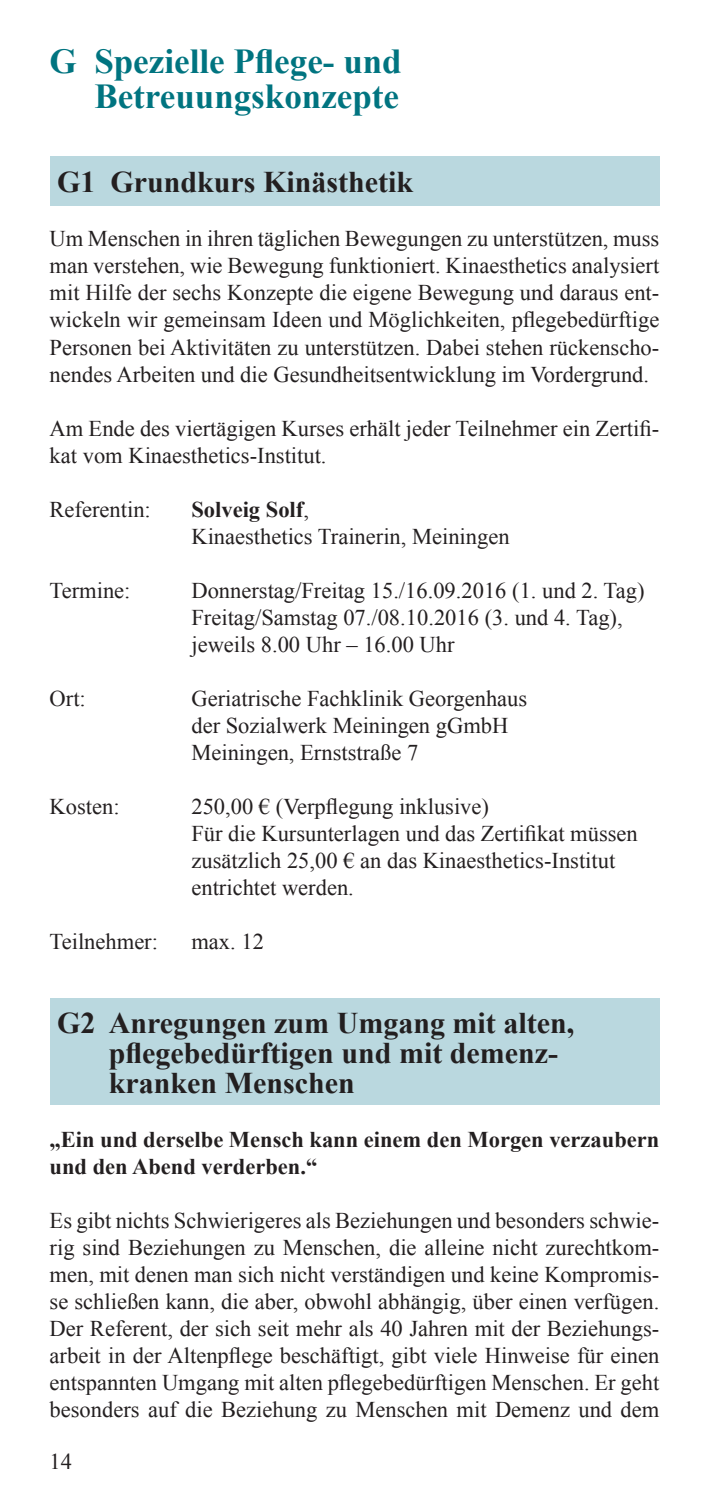
<style>
.page{position:relative;width:709px;height:1489px;background:#fff}
.page>*{position:absolute;margin:0;border:0;box-sizing:border-box;transform-origin:0 0}
.t1{font:700 35px/35px "Times New Roman";color:#007480;text-align:right}
.t2{font:700 30px/30px "Times New Roman";color:#231f20}
.t3{font:22.5px/27px "Times New Roman";color:#231f20}
.t4{font:700 22.5px/26.8px "Times New Roman";color:#231f20}
.s1{font-weight:700}
</style>
<div class="page">
<div style="left:50px;top:156px;width:609px;height:50px;background:#bad8df"></div>
<div style="left:50px;top:998px;width:609px;height:106px;background:#bad8df"></div>
<h1 class="t1" style="left:50px;top:43px;width:353px">G Spezielle Pflege- und<br>Betreuungskonzepte</h1>
<h2 class="t2" style="left:57px;top:167px;width:357px">G1 Grundkurs Kinästhetik</h2>
<p class="t3" style="left:50px;top:225px;width:611px;text-align:justify">Um Menschen in ihren täglichen Bewegungen zu unterstützen, muss man verstehen, wie Bewegung funktioniert. Kinaesthetics analysiert mit Hilfe der sechs Konzepte die eigene Bewegung und daraus ent&shy;wickeln wir gemeinsam Ideen und Möglichkeiten, pflegebedürftige Personen bei Aktivitäten zu unterstützen. Dabei stehen rückenscho&shy;nendes Arbeiten und die Gesundheitsentwicklung im Vordergrund.</p>
<p class="t3" style="left:50px;top:414px;width:611px">Am Ende des viertägigen Kurses erhält jeder Teilnehmer ein Zertifi&shy;kat vom Kinaesthetics-Institut.</p>
<p class="t3" style="left:50px;top:495px;width:103px">Referentin:</p>
<p class="t3" style="left:191px;top:495px;width:320px"><span class="s1">Solveig Solf</span>,<br>Kinaesthetics Trainerin, Meiningen</p>
<p class="t3" style="left:50px;top:576px;width:82px">Termine:</p>
<p class="t3" style="left:191px;top:576px;width:454px">Donnerstag/Freitag 15./16.09.2016 (1. und 2. Tag)<br>Freitag/Samstag 07./08.10.2016 (3. und 4. Tag), jeweils 8.00 Uhr – 16.00 Uhr</p>
<p class="t3" style="left:50px;top:684px;width:38px">Ort:</p>
<p class="t3" style="left:191px;top:684px;width:337px">Geriatrische Fachklinik Georgenhaus der Sozialwerk Meiningen gGmbH<br>Meiningen, Ernststraße 7</p>
<p class="t3" style="left:50px;top:792px;width:71px">Kosten:</p>
<p class="t3" style="left:191px;top:792px;width:448px">250,00 € (Verpflegung inklusive)<br>Für die Kursunterlagen und das Zertifikat müssen zusätzlich 25,00 € an das Kinaesthetics-Institut entrichtet werden.</p>
<p class="t3" style="left:50px;top:927px;width:110px">Teilnehmer:</p>
<p class="t3" style="left:191px;top:927px;width:74px">max. 12</p>
<h2 class="t2" style="left:109px;top:1007px;width:467px;text-indent:-52px">G2 Anregungen zum Umgang mit alten, pflegebedürftigen und mit demenz&shy;kranken Menschen</h2>
<p class="t4" style="left:50px;top:1125px;width:611px">„Ein und derselbe Mensch kann einem den Morgen verzaubern und den Abend verderben.“</p>
<p class="t3" style="left:50px;top:1206px;width:611px;text-align:justify">Es gibt nichts Schwierigeres als Beziehungen und besonders schwie&shy;rig sind Beziehungen zu Menschen, die alleine nicht zurechtkom&shy;men, mit denen man sich nicht verständigen und keine Kompromis&shy;se schließen kann, die aber, obwohl abhängig, über einen verfügen.<br>Der Referent, der sich seit mehr als 40 Jahren mit der Beziehungs&shy;arbeit in der Altenpflege beschäftigt, gibt viele Hinweise für einen entspannten Umgang mit alten pflegebedürftigen Menschen. Er geht besonders auf die Beziehung zu Menschen mit Demenz und dem</p>
<p class="t3" style="left:50px;top:1447px;width:24px">14</p>
</div>
